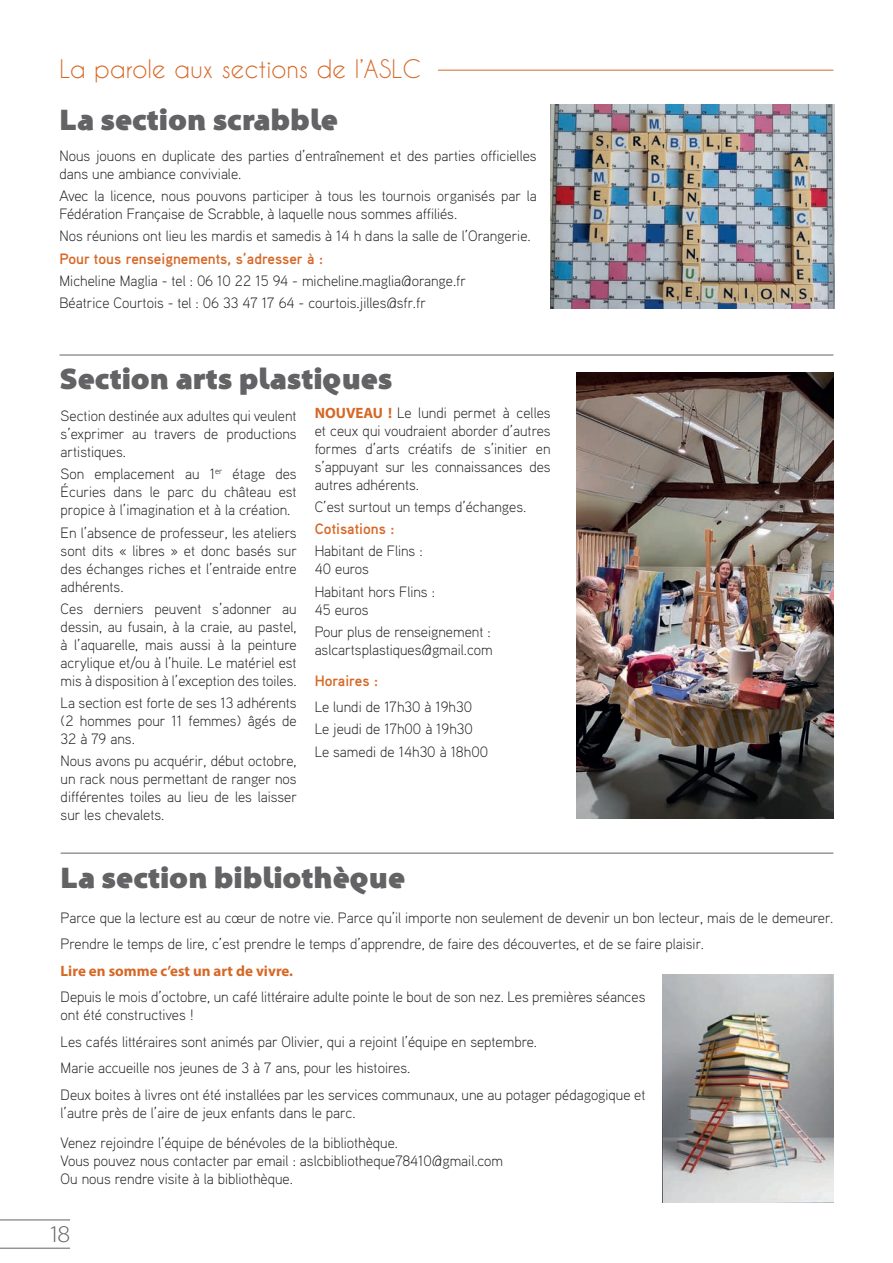
<style>
.page{position:relative;width:893px;height:1263px;background:#fff}
.page>*{position:absolute;margin:0;border:0;box-sizing:border-box;transform-origin:0 0}
.Titre_santana_bck_20{font:900 30px "Santana";color:#636366}
.Section{font:24px "Caviar Dreams";color:#d66826}
.t1{font:24px "Santana";color:#636366}
.Corps_de_texte{font:300 15px/18px "Aaux Pro";color:#231f20;text-align:justify}
.Corps_de_texte-2{font:700 15px "Aaux Pro";color:#d66826}
.Corps_de_texte-3{font:15px "Myriad Variable Concept";color:#d66826}
.s1{font-family:"Myriad Variable Concept";font-weight:400;color:#d66826}
</style>
<div class="page">
<hr style="left:438px;top:70px;width:395px;height:1px;background:#d66826">
<hr style="left:61px;top:853px;width:772px;height:1px;background:#636366">
<img style="left:551px;top:104px;width:284px;height:204px">
<img style="left:577px;top:372px;width:256px;height:447px">
<hr style="left:60px;top:355px;width:773px;height:1px;background:#636366">
<img style="left:662px;top:974px;width:171px;height:228px">
<hr style="left:0;top:1219px;width:70px;height:1px;background:#636366">
<hr style="left:0;top:1248px;width:70px;height:1px;background:#636366">
<p class="Section" style="left:60px;top:55px;width:363px">La parole aux sections de l’ASLC</p>
<p class="Titre_santana_bck_20" style="left:60px;top:104px;width:280px">La section scrabble</p>
<p class="Corps_de_texte" style="left:60px;top:146px;width:479px">Nous jouons en duplicate des parties d’entraînement et des parties officielles dans une ambiance conviviale.</p>
<p class="Corps_de_texte" style="left:60px;top:186px;width:479px">Avec la licence, nous pouvons participer à tous les tournois organisés par la<br>Fédération Française de Scrabble, à laquelle nous sommes affiliés.</p>
<p class="Corps_de_texte" style="left:60px;top:227px;width:473px">Nos réunions ont lieu les mardis et samedis à 14 h dans la salle de l’Orangerie.</p>
<p class="Corps_de_texte-2" style="left:60px;top:249px;width:265px">Pour tous renseignements, s’adresser à :</p>
<p class="Corps_de_texte" style="left:60px;top:271px;width:408px">Micheline Maglia - tel : 06 10 22 15 94 - micheline.maglia@orange.fr</p>
<p class="Corps_de_texte" style="left:60px;top:293px;width:368px">Béatrice Courtois - tel : 06 33 47 17 64 - courtois.jilles@sfr.fr</p>
<p class="Titre_santana_bck_20" style="left:60px;top:364px;width:335px">Section arts plastiques</p>
<p class="Corps_de_texte" style="left:61px;top:406px;width:238px">Section destinée aux adultes qui veulent s’exprimer au travers de productions artistiques.</p>
<p class="Corps_de_texte" style="left:61px;top:465px;width:238px">Son emplacement au 1<sup>er</sup> étage des Écuries dans le parc du château est propice à l’imagination et à la création.</p>
<p class="Corps_de_texte" style="left:61px;top:523px;width:238px">En l’absence de professeur, les ateliers sont dits « libres » et donc basés sur des échanges riches et l’entraide entre adhérents.</p>
<p class="Corps_de_texte" style="left:61px;top:599px;width:238px">Ces derniers peuvent s’adonner au dessin, au fusain, à la craie, au pastel, à l’aquarelle, mais aussi à la peinture acrylique et/ou à l’huile. Le matériel est mis à disposition à l’exception des toiles.</p>
<p class="Corps_de_texte" style="left:61px;top:693px;width:238px">La section est forte de ses 13 adhérents (2 hommes pour 11 femmes) âgés de 32 à 79 ans.</p>
<p class="Corps_de_texte" style="left:61px;top:751px;width:238px">Nous avons pu acquérir, début octobre, un rack nous permettant de ranger nos différentes toiles au lieu de les laisser sur les chevalets.</p>
<p class="Corps_de_texte" style="left:315px;top:403px;width:238px"><span class="s1">NOUVEAU !</span> Le lundi permet à celles et ceux qui voudraient aborder d’autres formes d’arts créatifs de s’initier en s’appuyant sur les connaissances des autres adhérents.</p>
<p class="Corps_de_texte" style="left:315px;top:497px;width:213px">C’est surtout un temps d’échanges.</p>
<p class="Corps_de_texte-2" style="left:315px;top:519px;width:81px">Cotisations :</p>
<p class="Corps_de_texte" style="left:315px;top:542px;width:109px">Habitant de Flins :</p>
<p class="Corps_de_texte" style="left:315px;top:560px;width:56px">40 euros</p>
<p class="Corps_de_texte" style="left:315px;top:582px;width:122px">Habitant hors Flins :</p>
<p class="Corps_de_texte" style="left:315px;top:600px;width:55px">45 euros</p>
<p class="Corps_de_texte" style="left:315px;top:622px;width:180px">Pour plus de renseignement : aslcartsplastiques@gmail.com</p>
<p class="Corps_de_texte-2" style="left:315px;top:671px;width:65px">Horaires :</p>
<p class="Corps_de_texte" style="left:315px;top:697px;width:159px">Le lundi de 17h30 à 19h30</p>
<p class="Corps_de_texte" style="left:315px;top:720px;width:160px">Le jeudi de 17h00 à 19h30</p>
<p class="Corps_de_texte" style="left:315px;top:742px;width:175px">Le samedi de 14h30 à 18h00</p>
<p class="Titre_santana_bck_20" style="left:61px;top:862px;width:346px">La section bibliothèque</p>
<p class="Corps_de_texte" style="left:61px;top:908px;width:774px">Parce que la lecture est au cœur de notre vie. Parce qu’il importe non seulement de devenir un bon lecteur, mais de le demeurer.</p>
<p class="Corps_de_texte" style="left:61px;top:934px;width:645px">Prendre le temps de lire, c’est prendre le temps d’apprendre, de faire des découvertes, et de se faire plaisir.</p>
<p class="Corps_de_texte-3" style="left:61px;top:962px;width:234px">Lire en somme c’est un art de vivre.</p>
<p class="Corps_de_texte" style="left:61px;top:987px;width:586px">Depuis le mois d’octobre, un café littéraire adulte pointe le bout de son nez. Les premières séances ont été constructives !</p>
<p class="Corps_de_texte" style="left:61px;top:1032px;width:478px">Les cafés littéraires sont animés par Olivier, qui a rejoint l’équipe en septembre.</p>
<p class="Corps_de_texte" style="left:61px;top:1058px;width:351px">Marie accueille nos jeunes de 3 à 7 ans, pour les histoires.</p>
<p class="Corps_de_texte" style="left:61px;top:1085px;width:586px">Deux boites à livres ont été installées par les services communaux, une au potager pédagogique et l’autre près de l’aire de jeux enfants dans le parc.</p>
<p class="Corps_de_texte" style="left:61px;top:1134px;width:339px">Venez rejoindre l’équipe de bénévoles de la bibliothèque.</p>
<p class="Corps_de_texte" style="left:61px;top:1152px;width:444px">Vous pouvez nous contacter par email : aslcbibliotheque78410@gmail.com</p>
<p class="Corps_de_texte" style="left:61px;top:1170px;width:234px">Ou nous rendre visite à la bibliothèque.</p>
<p class="t1" style="left:48px;top:1222px;width:24px">18</p>
</div>
